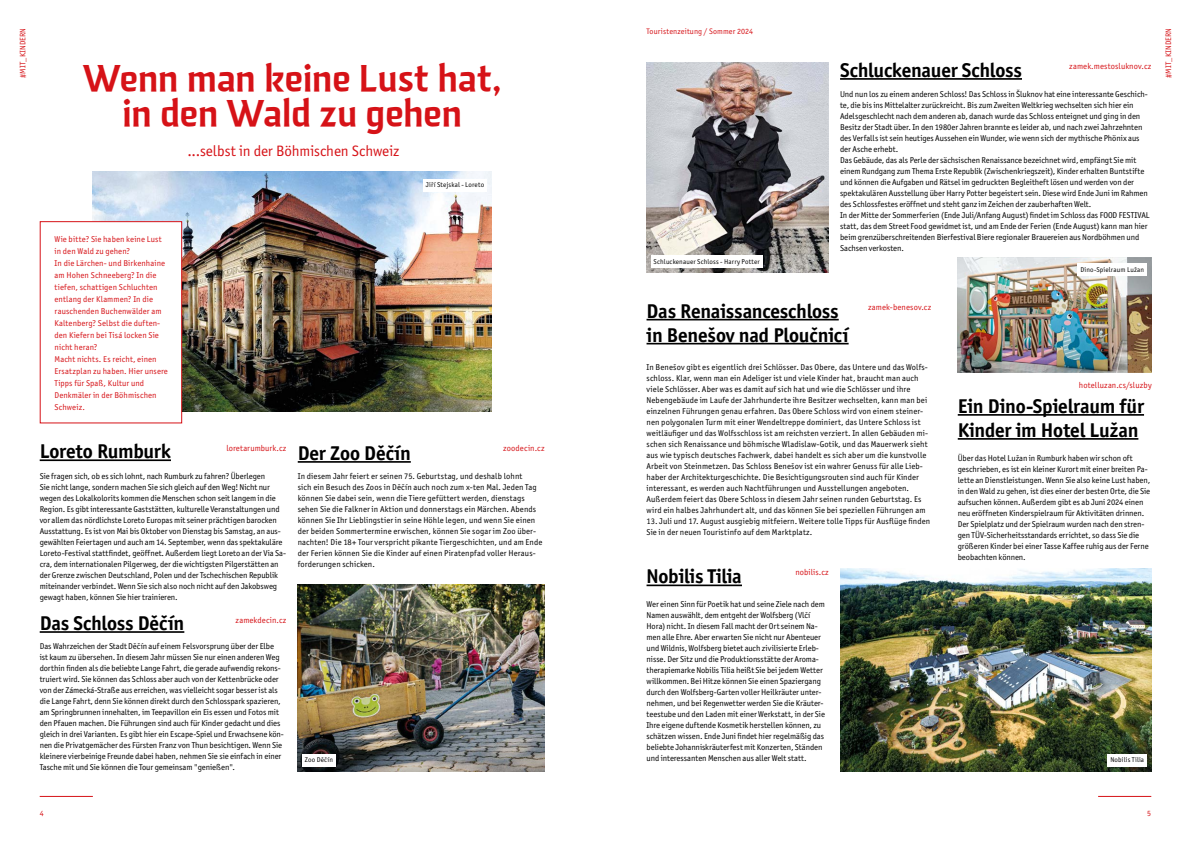
<style>
.page{position:relative;width:1191px;height:842px;background:#fff}
.page>*{position:absolute;margin:0;border:0;box-sizing:border-box;transform-origin:0 0}
.t1{font:500 37px/34.9px "Skog Sans";letter-spacing:-.015em;color:#d61217;text-align:center}
.t2{font:700 20px/24px "Officina Sans Itc TOT";letter-spacing:-.01em;color:#000}
.t3{font:15.1px "Officina Sans Itc TOT";color:#d61217}
.t4{font:8.5px/11px "Officina Sans Itc TOT";color:#000}
.t5{font:8.5px/12px "Officina Sans Itc TOT";letter-spacing:.015em;color:#d61217}
.t6{font:8px "Officina Sans Itc TOT";letter-spacing:.015em;color:#d61217}
.t7{font:7px "Officina Sans Itc TOT";letter-spacing:.025em;color:#000}
</style>
<div class="page">
<hr style="left:40px;top:796px;width:53px;height:1px;background:#d61217">
<hr style="left:1098px;top:796px;width:53px;height:1px;background:#d61217">
<img style="left:93px;top:171px;width:398px;height:240px">
<hr style="left:298px;top:461px;width:113px;height:2px;background:#000">
<hr style="left:840px;top:78px;width:182px;height:2px;background:#000">
<div style="left:40px;top:221px;width:142px;height:202px;background:#fff;border:1px solid #d61217"></div>
<hr style="left:40px;top:631px;width:144px;height:2px;background:#000">
<hr style="left:646px;top:319px;width:192px;height:1px;background:#000">
<hr style="left:646px;top:343px;width:202px;height:1px;background:#000">
<hr style="left:957px;top:414px;width:187px;height:2px;background:#000">
<hr style="left:957px;top:438px;width:181px;height:2px;background:#000">
<hr style="left:646px;top:584px;width:96px;height:2px;background:#000">
<hr style="left:40px;top:459px;width:131px;height:2px;background:#000">
<img style="left:298px;top:585px;width:246px;height:186px">
<img style="left:646px;top:62px;width:182px;height:210px">
<img style="left:957px;top:258px;width:194px;height:114px">
<img style="left:840px;top:569px;width:311px;height:202px">
<div style="left:423px;top:179px;width:64px;height:12px;background:#fff"></div>
<div style="left:1077px;top:264px;width:70px;height:12px;background:#fff"></div>
<div style="left:1107px;top:754px;width:40px;height:12px;background:#fff"></div>
<div style="left:651px;top:256px;width:111px;height:12px;background:#fff"></div>
<div style="left:302px;top:754px;width:34px;height:12px;background:#fff"></div>
<p class="t6" style="left:646px;top:27px;width:108px">Touristenzeitung / Sommer 2024</p>
<p class="t6" style="left:18px;top:78px;width:51px;rotate:-90deg">#MIT_KINDERN</p>
<p class="t6" style="left:1164px;top:78px;width:51px;rotate:-90deg">#MIT_KINDERN</p>
<p class="t4" style="left:840px;top:88px;width:311px">Und nun los zu einem anderen Schloss! Das Schloss in Šluknov hat eine interessante Geschich&shy;te, die bis ins Mittelalter zurückreicht. Bis zum Zweiten Weltkrieg wechselten sich hier ein Adelsgeschlecht nach dem anderen ab, danach wurde das Schloss enteignet und ging in den Besitz der Stadt über. In den 1980er Jahren brannte es leider ab, und nach zwei Jahrzehnten des Verfalls ist sein heutiges Aussehen ein Wunder, wie wenn sich der mythische Phönix aus der Asche erhebt.<br>Das Gebäude, das als Perle der sächsischen Renaissance bezeichnet wird, empfängt Sie mit einem Rundgang zum Thema Erste Republik (Zwischenkriegszeit), Kinder erhalten Buntstifte und können die Aufgaben und Rätsel im gedruckten Begleitheft lösen und werden von der spektakulären Ausstellung über Harry Potter begeistert sein. Diese wird Ende Juni im Rahmen des Schlossfestes eröffnet und steht ganz im Zeichen der zauberhaften Welt.<br>In der Mitte der Sommerferien (Ende Juli/Anfang August) findet im Schloss das FOOD FESTIVAL statt, das dem Street Food gewidmet ist, und am Ende der Ferien (Ende August) kann man hier beim grenzüberschreitenden Bierfestival Biere regionaler Brauereien aus Nordböhmen und Sachsen verkosten.</p>
<h1 class="t1" style="left:83px;top:60px;width:420px">Wenn man keine Lust hat, in den Wald zu gehen</h1>
<h2 class="t2" style="left:840px;top:58px;width:183px">Schluckenauer Schloss</h2>
<p class="t5" style="left:1069px;top:60px;width:83px">zamek.mestosluknov.cz</p>
<h3 class="t3" style="left:187px;top:142px;width:213px">...selbst in der Böhmischen Schweiz</h3>
<p class="t7" style="left:426px;top:181px;width:60px">Jiří Stejskal - Loreto</p>
<p class="t5" style="left:55px;top:233px;width:115px">Wie bitte? Sie haben keine Lust in den Wald zu gehen?<br>In die Lärchen- und Birkenhaine am Hohen Schneeberg? In die tiefen, schattigen Schluchten entlang der Klammen? In die rauschenden Buchenwälder am<br>Kaltenberg? Selbst die duften&shy;den Kiefern bei Tisá locken Sie nicht heran?<br>Macht nichts. Es reicht, einen<br>Ersatzplan zu haben. Hier unsere<br>Tipps für Spaß, Kultur und<br>Denkmäler in der Böhmischen<br>Schweiz.</p>
<p class="t7" style="left:653px;top:257px;width:108px">Schluckenauer Schloss - Harry Potter</p>
<p class="t7" style="left:1080px;top:265px;width:65px">Dino-Spielraum Lužan</p>
<h2 class="t2" style="left:646px;top:299px;width:204px">Das Renaissanceschloss in Benešov nad Ploučnicí</h2>
<p class="t5" style="left:868px;top:301px;width:65px">zamek‑benesov.cz</p>
<p class="t4" style="left:646px;top:361px;width:283px">In Benešov gibt es eigentlich drei Schlösser. Das Obere, das Untere und das Wolfs&shy;schloss. Klar, wenn man ein Adeliger ist und viele Kinder hat, braucht man auch viele Schlösser. Aber was es damit auf sich hat und wie die Schlösser und ihre Nebengebäude im Laufe der Jahrhunderte ihre Besitzer wechselten, kann man bei einzelnen Führungen genau erfahren. Das Obere Schloss wird von einem steiner&shy;nen polygonalen Turm mit einer Wendeltreppe dominiert, das Untere Schloss ist weitläufiger und das Wolfsschloss ist am reichsten verziert. In allen Gebäuden mi&shy;schen sich Renaissance und böhmische Wladislaw-Gotik, und das Mauerwerk sieht aus wie typisch deutsches Fachwerk, dabei handelt es sich aber um die kunstvolle Arbeit von Steinmetzen. Das Schloss Benešov ist ein wahrer Genuss für alle Lieb&shy;haber der Architekturgeschichte. Die Besichtigungsrouten sind auch für Kinder interessant, es werden auch Nachtführungen und Ausstellungen angeboten.<br>Außerdem feiert das Obere Schloss in diesem Jahr seinen runden Geburtstag. Es wird ein halbes Jahrhundert alt, und das können Sie bei speziellen Führungen am</p>
<p class="t4" style="left:646px;top:515px;width:285px">13. Juli und 17. August ausgiebig mitfeiern. Weitere tolle Tipps für Ausflüge finden<br>Sie in der neuen Touristinfo auf dem Marktplatz.</p>
<p class="t5" style="left:1079px;top:379px;width:74px">hotelluzan.cs/sluzby</p>
<h2 class="t2" style="left:957px;top:394px;width:188px">Ein Dino-Spielraum für<br>Kinder im Hotel Lužan</h2>
<h2 class="t2" style="left:40px;top:439px;width:133px">Loreto Rumburk</h2>
<p class="t5" style="left:226px;top:442px;width:62px">loretarumburk.cz</p>
<h2 class="t2" style="left:298px;top:441px;width:115px">Der Zoo Děčín</h2>
<p class="t5" style="left:503px;top:442px;width:43px">zoodecin.cz</p>
<p class="t4" style="left:957px;top:452px;width:194px">Über das Hotel Lužan in Rumburk haben wir schon oft geschrieben, es ist ein kleiner Kurort mit einer breiten Pa&shy;lette an Dienstleistungen. Wenn Sie also keine Lust haben, in den Wald zu gehen, ist dies einer der besten Orte, die Sie aufsuchen können. Außerdem gibt es ab Juni 2024 einen neu eröffneten Kinderspielraum für Aktivitäten drinnen.<br>Der Spielplatz und der Spielraum wurden nach den stren&shy;gen TÜV-Sicherheitsstandards errichtet, so dass Sie die größeren Kinder bei einer Tasse Kaffee ruhig aus der Ferne beobachten können.</p>
<p class="t4" style="left:40px;top:470px;width:248px">Sie fragen sich, ob es sich lohnt, nach Rumburk zu fahren? Überlegen<br>Sie nicht lange, sondern machen Sie sich gleich auf den Weg! Nicht nur wegen des Lokalkolorits kommen die Menschen schon seit langem in die Region. Es gibt interessante Gaststätten, kulturelle Veranstaltungen und vor allem das nördlichste Loreto Europas mit seiner prächtigen barocken Ausstattung. Es ist von Mai bis Oktober von Dienstag bis Samstag, an aus&shy;gewählten Feiertagen und auch am 14. September, wenn das spektakuläre Loreto-Festival stattfindet, geöffnet. Außerdem liegt Loreto an der Via Sa&shy;cra, dem internationalen Pilgerweg, der die wichtigsten Pilgerstätten an der Grenze zwischen Deutschland, Polen und der Tschechischen Republik miteinander verbindet. Wenn Sie sich also noch nicht auf den Jakobsweg gewagt haben, können Sie hier trainieren.</p>
<p class="t4" style="left:298px;top:470px;width:246px">In diesem Jahr feiert er seinen 75. Geburtstag, und deshalb lohnt<br>sich ein Besuch des Zoos in Děčín auch noch zum x-ten Mal. Jeden Tag können Sie dabei sein, wenn die Tiere gefüttert werden, dienstags sehen Sie die Falkner in Aktion und donnerstags ein Märchen. Abends können Sie Ihr Lieblingstier in seine Höhle legen, und wenn Sie einen der beiden Sommertermine erwischen, können Sie sogar im Zoo über&shy;nachten! Die 18+ Tour verspricht pikante Tiergeschichten, und am Ende der Ferien können Sie die Kinder auf einen Piratenpfad voller Heraus&shy;forderungen schicken.</p>
<p class="t5" style="left:795px;top:566px;width:35px">nobilis.cz</p>
<h2 class="t2" style="left:646px;top:564px;width:97px">Nobilis Tilia</h2>
<p class="t4" style="left:646px;top:599px;width:180px">Wer einen Sinn für Poetik hat und seine Ziele nach dem Namen auswählt, dem entgeht der Wolfsberg (Vlčí Hora) nicht. In diesem Fall macht der Ort seinem Na&shy;men alle Ehre. Aber erwarten Sie nicht nur Abenteuer und Wildnis, Wolfsberg bietet auch zivilisierte Erleb&shy;nisse. Der Sitz und die Produktionsstätte der Aroma&shy;therapiemarke Nobilis Tilia heißt Sie bei jedem Wetter willkommen. Bei Hitze können Sie einen Spaziergang durch den Wolfsberg-Garten voller Heilkräuter unter&shy;nehmen, und bei Regenwetter werden Sie die Kräuter&shy;teestube und den Laden mit einer Werkstatt, in der Sie Ihre eigene duftende Kosmetik herstellen können, zu schätzen wissen. Ende Juni findet hier regelmäßig das beliebte Johanniskräuterfest mit Konzerten, Ständen und interessanten Menschen aus aller Welt statt.</p>
<h2 class="t2" style="left:40px;top:611px;width:146px">Das Schloss Děčín</h2>
<p class="t5" style="left:236px;top:614px;width:52px">zamekdecin.cz</p>
<p class="t4" style="left:40px;top:641px;width:245px">Das Wahrzeichen der Stadt Děčín auf einem Felsvorsprung über der Elbe ist kaum zu übersehen. In diesem Jahr müssen Sie nur einen anderen Weg dorthin finden als die beliebte Lange Fahrt, die gerade aufwendig rekons&shy;truiert wird. Sie können das Schloss aber auch von der Kettenbrücke oder von der Zámecká-Straße aus erreichen, was vielleicht sogar besser ist als die Lange Fahrt, denn Sie können direkt durch den Schlosspark spazieren, am Springbrunnen innehalten, im Teepavillon ein Eis essen und Fotos mit den Pfauen machen. Die Führungen sind auch für Kinder gedacht und dies gleich in drei Varianten. Es gibt hier ein Escape-Spiel und Erwachsene kön&shy;nen die Privatgemächer des Fürsten Franz von Thun besichtigen. Wenn Sie kleinere vierbeinige Freunde dabei haben, nehmen Sie sie einfach in einer Tasche mit und Sie können die Tour gemeinsam "genießen".</p>
<p class="t7" style="left:1110px;top:755px;width:35px">Nobilis Tilia</p>
<p class="t7" style="left:305px;top:755px;width:30px">Zoo Děčín</p>
<p class="t6" style="left:40px;top:808px;width:5px">4</p>
<p class="t6" style="left:1147px;top:808px;width:5px">5</p>
</div>
